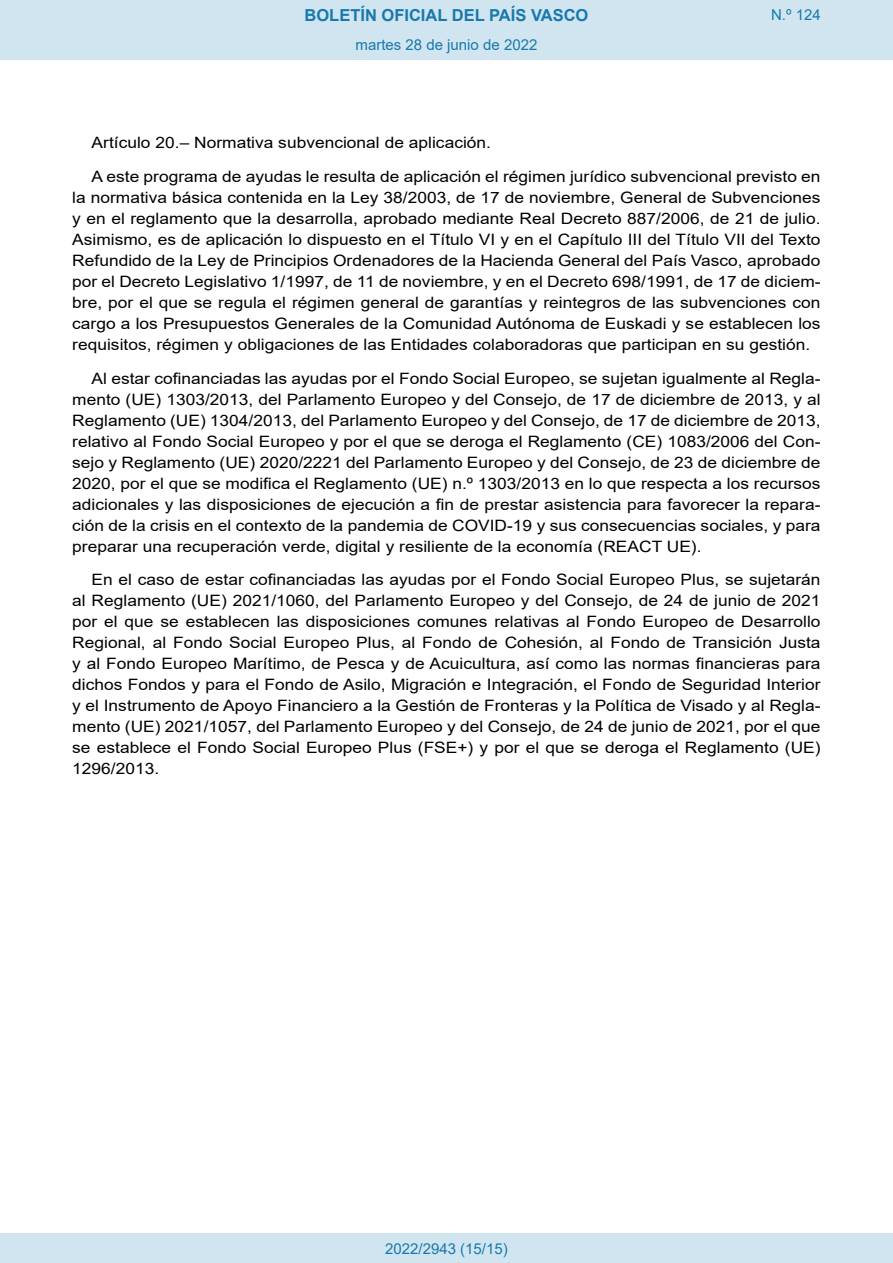
<style>
.page{position:relative;width:893px;height:1263px;background:#fff}
.page>*{position:absolute;margin:0;border:0;box-sizing:border-box;transform-origin:0 0}
.t1{font:700 16.5px "Arial";color:#1879ad}
.BOPVDetalle{font:15.6px/21px "Arial";color:#000;text-align:justify;scale:1.11 1}
.Paginacion_Centro{font:15px "Arial";color:#1879ad}
</style>
<div class="page">
<div style="left:0;top:0;width:893px;height:60px;background:#d0e5f0"></div>
<div style="left:0;top:1233px;width:893px;height:30px;background:#d0e5f0"></div>
<p class="t1" style="left:305px;top:3px;width:285px">BOLETÍN OFICIAL DEL PAÍS VASCO</p>
<p class="Paginacion_Centro" style="left:356px;top:35px;width:183px">martes 28 de junio de 2022</p>
<p class="Paginacion_Centro" style="left:771px;top:5px;width:51px">N.º 124</p>
<p class="BOPVDetalle" style="left:92px;top:132px;width:361px">Artículo 20.– Normativa subvencional de aplicación.</p>
<p class="BOPVDetalle" style="left:72px;top:166px;width:676px;text-indent:19px">A este programa de ayudas le resulta de aplicación el régimen jurídico subvencional previsto en la normativa básica contenida en la Ley 38/2003, de 17 de noviembre, General de Subvenciones y en el reglamento que la desarrolla, aprobado mediante Real Decreto 887/2006, de 21 de julio.<br>Asimismo, es de aplicación lo dispuesto en el Título VI y en el Capítulo III del Título VII del Texto Refundido de la Ley de Principios Ordenadores de la Hacienda General del País Vasco, aprobado por el Decreto Legislativo 1/1997, de 11 de noviembre, y en el Decreto 698/1991, de 17 de diciem&shy;bre, por el que se regula el régimen general de garantías y reintegros de las subvenciones con cargo a los Presupuestos Generales de la Comunidad Autónoma de Euskadi y se establecen los requisitos, régimen y obligaciones de las Entidades colaboradoras que participan en su gestión.</p>
<p class="BOPVDetalle" style="left:72px;top:368px;width:676px;text-indent:19px">Al estar cofinanciadas las ayudas por el Fondo Social Europeo, se sujetan igualmente al Regla&shy;mento (UE) 1303/2013, del Parlamento Europeo y del Consejo, de 17 de diciembre de 2013, y al Reglamento (UE) 1304/2013, del Parlamento Europeo y del Consejo, de 17 de diciembre de 2013, relativo al Fondo Social Europeo y por el que se deroga el Reglamento (CE) 1083/2006 del Con&shy;sejo y Reglamento (UE) 2020/2221 del Parlamento Europeo y del Consejo, de 23 de diciembre de 2020, por el que se modifica el Reglamento (UE) n.º 1303/2013 en lo que respecta a los recursos adicionales y las disposiciones de ejecución a fin de prestar asistencia para favorecer la repara&shy;ción de la crisis en el contexto de la pandemia de COVID-19 y sus consecuencias sociales, y para preparar una recuperación verde, digital y resiliente de la economía (REACT UE).</p>
<p class="BOPVDetalle" style="left:72px;top:569px;width:676px;text-indent:19px">En el caso de estar cofinanciadas las ayudas por el Fondo Social Europeo Plus, se sujetarán al Reglamento (UE) 2021/1060, del Parlamento Europeo y del Consejo, de 24 de junio de 2021 por el que se establecen las disposiciones comunes relativas al Fondo Europeo de Desarrollo Regional, al Fondo Social Europeo Plus, al Fondo de Cohesión, al Fondo de Transición Justa y al Fondo Europeo Marítimo, de Pesca y de Acuicultura, así como las normas financieras para dichos Fondos y para el Fondo de Asilo, Migración e Integración, el Fondo de Seguridad Interior y el Instrumento de Apoyo Financiero a la Gestión de Fronteras y la Política de Visado y al Regla&shy;mento (UE) 2021/1057, del Parlamento Europeo y del Consejo, de 24 de junio de 2021, por el que se establece el Fondo Social Europeo Plus (FSE+) y por el que se deroga el Reglamento (UE)<br>1296/2013.</p>
<p class="Paginacion_Centro" style="left:385px;top:1238px;width:124px">2022/2943 (15/15)</p>
</div>
